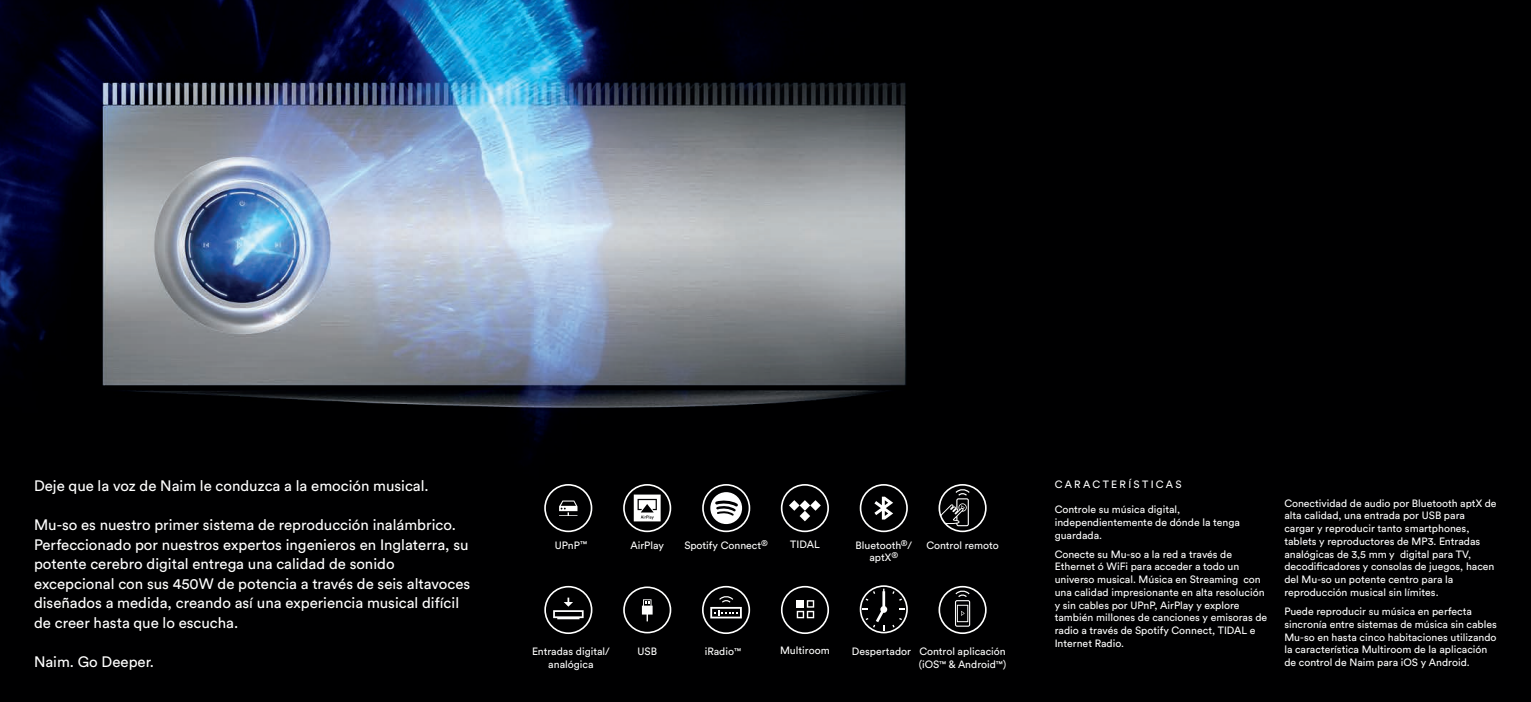
<style>
.page{position:relative;width:1531px;height:702px;background:#fff}
.page>*{position:absolute;margin:0;border:0;box-sizing:border-box;transform-origin:0 0}
.t1{font:15px/19.5px "Circular Pro";color:#fff}
.t2{font:10.5px/12.8px "Circular Pro";color:#fff}
.t3{font:10.5px "Circular Pro";letter-spacing:.215em;color:#fff}
.s1{font-size:8.25px}
</style>
<div class="page">
<img style="left:0;top:0;width:1531px;height:702px">
<svg style="left:860px;top:484px;width:48px;height:48px;background:#303031"></svg>
<svg style="left:938px;top:484px;width:48px;height:48px;background:#2f2f30"></svg>
<svg style="left:544px;top:586px;width:48px;height:48px;background:#2d2d2e"></svg>
<svg style="left:938px;top:586px;width:48px;height:48px;background:#2d2d2d"></svg>
<svg style="left:702px;top:586px;width:48px;height:48px;background:#313132"></svg>
<svg style="left:702px;top:484px;width:48px;height:48px"></svg>
<svg style="left:623px;top:484px;width:48px;height:48px"></svg>
<svg style="left:623px;top:586px;width:48px;height:47px;background:#292929"></svg>
<svg style="left:544px;top:484px;width:48px;height:48px;background:#292929"></svg>
<svg style="left:781px;top:586px;width:48px;height:48px;background:#2c2c2d"></svg>
<svg style="left:781px;top:484px;width:48px;height:48px;background:#333334"></svg>
<svg style="left:860px;top:585px;width:48px;height:48px;background:#2d2d2d"></svg>
<p class="t1" style="left:34px;top:475px;width:396px">Deje que la voz de Naim le conduzca a la emoción musical.</p>
<p class="t1" style="left:34px;top:514px;width:438px">Mu-so es nuestro primer sistema de reproducción inalámbrico.<br>Perfeccionado por nuestros expertos ingenieros en Inglaterra, su potente cerebro digital entrega una calidad de sonido excepcional con sus 450W de potencia a través de seis altavoces diseñados a medida, creando así una experiencia musical difícil de creer hasta que lo escucha.</p>
<p class="t1" style="left:34px;top:651px;width:122px">Naim. Go Deeper.</p>
<p class="t2" style="left:555px;top:538px;width:34px">UPnP<span class="s1">™</span></p>
<p class="t2" style="left:630px;top:538px;width:35px">AirPlay</p>
<p class="t2" style="left:684px;top:538px;width:85px">Spotify Connect<sup>®</sup></p>
<p class="t2" style="left:855px;top:538px;width:58px;text-align:center">Bluetooth<sup>®</sup>/ aptX<sup>®</sup></p>
<p class="t2" style="left:926px;top:538px;width:74px">Control remoto</p>
<p class="t2" style="left:790px;top:537px;width:31px">TIDAL</p>
<p class="t2" style="left:705px;top:645px;width:38px">iRadio<span class="s1">™</span></p>
<p class="t2" style="left:780px;top:644px;width:51px">Multiroom</p>
<p class="t2" style="left:532px;top:645px;width:79px;text-align:center">Entradas digital/ analógica</p>
<p class="t2" style="left:637px;top:645px;width:21px">USB</p>
<p class="t2" style="left:919px;top:645px;width:89px">Control aplicación (iOS<span class="s1">™</span> &amp; Android<span class="s1">™</span>)</p>
<p class="t2" style="left:852px;top:645px;width:61px">Despertador</p>
<p class="t3" style="left:1054px;top:476px;width:129px">CARACTERÍSTICAS</p>
<p class="t2" style="left:1054px;top:502px;width:187px">Controle su música digital, independientemente de dónde la tenga guardada.</p>
<p class="t2" style="left:1054px;top:547px;width:214px">Conecte su Mu-so a la red a través de Ethernet ó WiFi para acceder a todo un universo musical. Música en Streaming con una calidad impresionante en alta resolución y sin cables por UPnP, AirPlay y explore también millones de canciones y emisoras de radio a través de Spotify Connect, TIDAL e Internet Radio.</p>
<p class="t2" style="left:1284px;top:496px;width:214px">Conectividad de audio por Bluetooth aptX de alta calidad, una entrada por USB para cargar y reproducir tanto smartphones, tablets y reproductores de MP3. Entradas analógicas de 3,5 mm y digital para TV, decodificadores y consolas de juegos, hacen del Mu-so un potente centro para la reproducción musical sin límites.</p>
<p class="t2" style="left:1284px;top:604px;width:214px">Puede reproducir su música en perfecta sincronía entre sistemas de música sin cables Mu-so en hasta cinco habitaciones utilizando la característica Multiroom de la aplicación de control de Naim para iOS y Android.</p>
</div>
